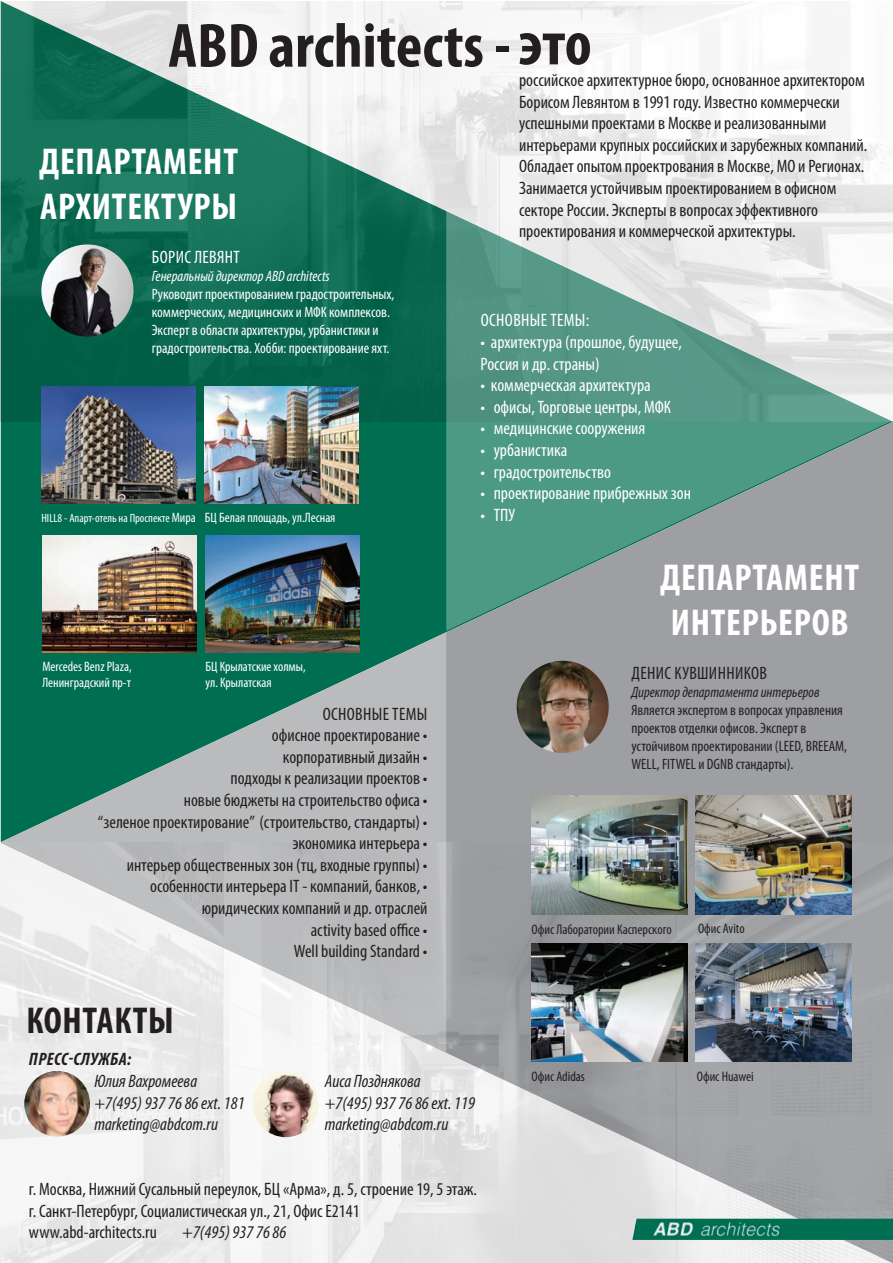
<style>
.page{position:relative;width:893px;height:1263px;background:#fff}
.page>*{position:absolute;margin:0;border:0;box-sizing:border-box;transform-origin:0 0}
.t1{font:700 condensed 63px "Myriad Pro";color:#231f20}
.t2{font:700 condensed 37.5px/45px "Myriad Pro";letter-spacing:.02em;color:#fff}
.t3{font:700 condensed 37.5px "Myriad Pro";letter-spacing:.02em;color:#231f20}
.t4{font:condensed 18px/21.6px "Myriad Pro";color:#231f20}
.t5{font:condensed 18px/21.6px "Myriad Pro";color:#fff}
.t6{font:italic condensed 18px/21.6px "Myriad Pro";color:#231f20}
.t7{font:condensed 18px "Myriad Pro";letter-spacing:.02em;color:#fff}
.t8{font:condensed 18px "Myriad Pro";letter-spacing:.02em;color:#231f20}
.t9{font:italic 700 condensed 18px "Myriad Pro";letter-spacing:.02em;color:#231f20}
.t10{font:condensed 15px/18px "Myriad Pro";color:#fff}
.t11{font:condensed 15px/18px "Myriad Pro";color:#231f20}
.t12{font:italic condensed 15px "Myriad Pro";color:#fff}
.t13{font:italic condensed 15px "Myriad Pro";color:#231f20}
.t14{font:condensed 13.95px "Myriad Pro";color:#231f20}
.t15{font:condensed 13.65px/16.4px "Myriad Pro";color:#fff}
.t16{font:condensed 12px "Myriad Pro";color:#fff}
.s1{font-size:13.65px}
</style>
<div class="page">
<img style="left:0;top:1px;width:893px;height:421px">
<svg style="left:1px;top:422px;width:892px;height:420px;background:#678e86"></svg>
<img style="left:41px;top:244px;width:93px;height:93px;border-radius:46px">
<img style="left:42px;top:387px;width:153px;height:116px">
<img style="left:205px;top:387px;width:153px;height:116px">
<img style="left:42px;top:535px;width:154px;height:97px">
<img style="left:205px;top:535px;width:154px;height:97px">
<svg style="left:446px;top:210px;width:447px;height:421px;background:#8aaea5"></svg>
<img style="left:1px;top:842px;width:891px;height:421px">
<img style="left:517px;top:661px;width:92px;height:92px;border-radius:46px">
<svg style="left:0;top:632px;width:446px;height:421px;background:#9bb2ad"></svg>
<img style="left:531px;top:795px;width:157px;height:119px">
<img style="left:531px;top:943px;width:157px;height:119px">
<img style="left:696px;top:795px;width:156px;height:119px">
<img style="left:695px;top:943px;width:156px;height:119px">
<img style="left:632px;top:1219px;width:261px;height:21px">
<img style="left:24px;top:1071px;width:66px;height:65px;border-radius:33px">
<img style="left:253px;top:1071px;width:66px;height:66px;border-radius:33px">
<h1 class="t1" style="left:168px;top:6px;width:343px">ABD architects -</h1>
<h1 class="t1" style="left:519px;top:4px;width:74px">это</h1>
<p class="t4" style="left:519px;top:69px;width:350px">российское архитектурное бюро, основанное архитектором Борисом Левянтом в 1991 году. Известно коммерчески успешными проектами в Москве и реализованными интерьерами крупных российских и зарубежных компаний.<br>Обладает опытом проектрования в Москве, МО и Регионах.<br>Занимается устойчивым проектированием в офисном секторе России. Эксперты в вопросах эффективного проектирования и коммерческой архитектуры.</p>
<h2 class="t2" style="left:39px;top:138px;width:201px">ДЕПАРТАМЕНТ<br>АРХИТЕКТУРЫ</h2>
<p class="t7" style="left:152px;top:246px;width:89px">БОРИС ЛЕВЯНТ</p>
<p class="t12" style="left:152px;top:267px;width:180px">Генеральный директор ABD architects</p>
<p class="t10" style="left:152px;top:285px;width:244px">Руководит проектированием градостроительных, коммерческих, медицинских и МФК комплексов.<br>Эксперт в области архитектуры, урбанистики и градостроительства. Хобби: проектирование яхт.</p>
<p class="t7" style="left:481px;top:309px;width:110px">ОСНОВНЫЕ ТЕМЫ:</p>
<p class="t5" style="left:481px;top:331px;width:203px">• архитектура (прошлое, будущее,<br>Россия и др. страны)</p>
<p class="t5" style="left:481px;top:374px;width:172px">• коммерческая архитектура</p>
<p class="t5" style="left:481px;top:396px;width:192px">• офисы, Торговые центры, МФК</p>
<p class="t5" style="left:481px;top:417px;width:166px">• медицинские сооружения</p>
<p class="t5" style="left:481px;top:439px;width:88px">• урбанистика</p>
<p class="t5" style="left:481px;top:461px;width:132px">• градостроительство</p>
<p class="t5" style="left:481px;top:482px;width:212px">• проектирование прибрежных зон</p>
<p class="t5" style="left:481px;top:504px;width:36px">• ТПУ</p>
<p class="t16" style="left:41px;top:510px;width:296px">HILL8 - Апарт-отель на Проспекте <span class="s1">Мира БЦ Белая площадь, ул.Лесная</span></p>
<p class="t15" style="left:42px;top:658px;width:91px">Mercedes Benz Plaza,<br>Ленинградский пр-т</p>
<p class="t15" style="left:205px;top:658px;width:102px">БЦ Крылатские холмы, ул. Крылатская</p>
<p class="t4" style="left:98px;top:703px;width:331px;text-align:right">ОСНОВНЫЕ ТЕМЫ<br>офисное проектирование •<br>корпоративный дизайн •<br>подходы к реализации проектов •<br>новые бюджеты на строительство офиса •<br>“зеленое проектирование” (строительство, стандарты) • экономика интерьера •<br>интерьер общественных зон (тц, входные группы) • особенности интерьера IT - компаний, банков, • юридических компаний и др. отраслей<br>activity based office •<br>Well building Standard •</p>
<h2 class="t3" style="left:26px;top:997px;width:149px">КОНТАКТЫ</h2>
<p class="t9" style="left:29px;top:1047px;width:104px">ПРЕСС-СЛУЖБА:</p>
<p class="t6" style="left:94px;top:1070px;width:152px">Юлия Вахромеева +7(495) 937 76 86 ext. 181 marketing@abdcom.ru</p>
<p class="t6" style="left:325px;top:1070px;width:152px">Аиса Позднякова<br>+7(495) 937 76 86 ext. 119 marketing@abdcom.ru</p>
<p class="t4" style="left:29px;top:1178px;width:450px">г. Москва, Нижний Сусальный переулок, БЦ «Арма», д. 5, строение 19, 5 этаж. г. Санкт-Петербург, Социалистическая ул., 21, Офис Е2141 www.abd-architects.ru</p>
<p class="t6" style="left:182px;top:1221px;width:106px">+7(495) 937 76 86</p>
<h2 class="t2" style="left:660px;top:554px;width:201px">ДЕПАРТАМЕНТ<br>ИНТЕРЬЕРОВ</h2>
<p class="t8" style="left:632px;top:662px;width:137px">ДЕНИС КУВШИННИКОВ</p>
<p class="t13" style="left:631px;top:683px;width:190px">Директор департамента интерьеров</p>
<p class="t11" style="left:631px;top:701px;width:217px">Является экспертом в вопросах управления проектов отделки офисов. Эксперт в устойчивом проектировании (LEED, BREEAM, WELL, FITWEL и DGNB стандарты).</p>
<p class="t14" style="left:531px;top:920px;width:142px">Офис Лаборатории Касперского</p>
<p class="t14" style="left:698px;top:920px;width:48px">Oфис Avito</p>
<p class="t14" style="left:531px;top:1068px;width:55px">Oфис Adidas</p>
<p class="t14" style="left:697px;top:1068px;width:58px">Oфис Huawei</p>
</div>
